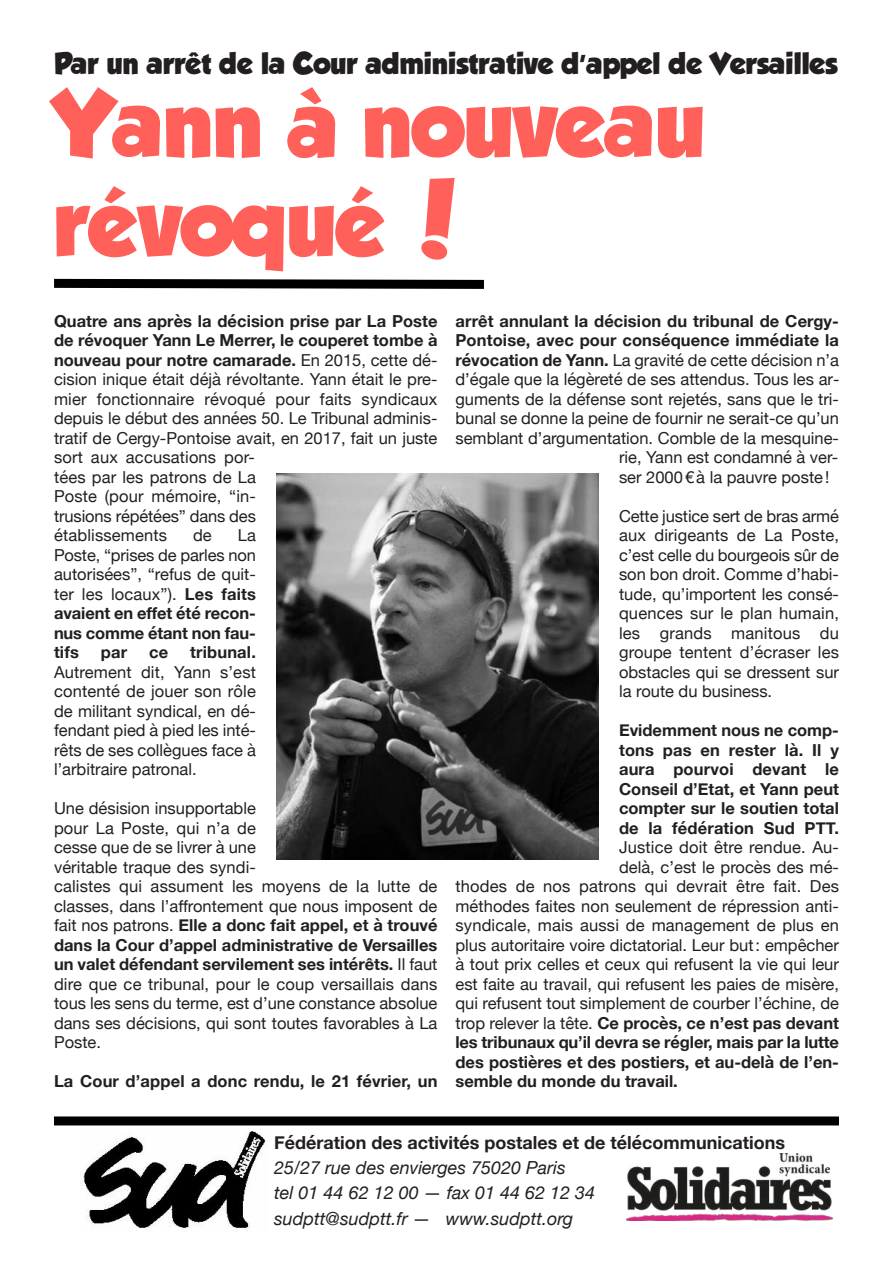
<style>
.page{position:relative;width:893px;height:1263px;background:#fff}
.page>*{position:absolute;margin:0;border:0;box-sizing:border-box;transform-origin:0 0}
.t1{font:84px/99px "GROBOLD";color:#ff605a}
.t2{font:27px "GROBOLD";color:#231f20}
.t3{font:italic 18px/25.2px "Helvetica Neue";color:#231f20}
.t4{font:700 18px "Helvetica Neue";color:#231f20}
.t5{font:16.5px/19.5px "Helvetica Neue";color:#231f20;text-align:justify}
.t6{font:700 16.5px/19.5px "Helvetica Neue";color:#231f20;text-align:justify}
.s1{font-family:"Avenir Next Condensed";font-weight:800}
.s2{font-weight:700}
.s3{font-weight:400}
</style>
<div class="page">
<svg style="left:54px;top:278px;width:430px;height:11px;background:#2e2e2e"></svg>
<div style="left:54px;top:1116px;width:785px;height:9px;background:#000"></div>
<img style="left:277px;top:473px;width:321px;height:386px">
<img style="left:80px;top:1131px;width:186px;height:100px">
<img style="left:626px;top:1154px;width:206px;height:66px">
<h2 class="t2" style="left:54px;top:47px;width:785px">Par un arrêt de la Cour administrative d<span class="s1">’</span>appel de Versailles</h2>
<h1 class="t1" style="left:54px;top:74px;width:653px">Yann à nouveau révoqué!</h1>
<p class="t5" style="left:54px;top:311px;width:385px;text-align:left"><span class="s2">Quatre ans après la décision prise par La Poste de révoquer Yann Le Merrer, le couperet tombe à nouveau pour notre camarade.</span> En 2015, cette dé&shy;cision inique était déjà révoltante. Yann était le pre&shy;mier fonctionnaire révoqué pour faits syndicaux depuis le début des années 50. Le Tribunal adminis&shy;tratif de Cergy-Pontoise avait, en 2017, fait un juste sort aux accusations por-<br>tées par les patrons de La<br>Poste (pour mémoire, “in-<br>trusions répétées” dans des<br>établissements</p>
<p class="t5" style="left:54px;top:525px;width:203px;text-indent:184px">La Poste, “prises de parles non autorisées”, “refus de quit&shy;ter les locaux”). <span class="s2">Les faits avaient en effet été recon&shy;nus comme étant non fau&shy;tifs</span></p>
<p class="t5" style="left:193px;top:525px;width:20px">de</p>
<p class="t6" style="left:101px;top:642px;width:28px">par</p>
<p class="t6" style="left:149px;top:642px;width:21px">ce</p>
<p class="t6" style="left:190px;top:642px;width:67px">tribunal.</p>
<p class="t5" style="left:54px;top:662px;width:203px">Autrement dit, Yann s’est contenté de jouer son rôle de militant syndical, en dé&shy;fendant pied à pied les inté&shy;rêts de ses collègues face à l’arbitraire patronal.</p>
<p class="t5" style="left:54px;top:798px;width:385px;text-align:left">Une désision insupportable<br>pour La Poste, qui n’a de<br>cesse que de se livrer à une<br>véritable traque des syndi-<br>calistes qui assument les moyens de la lutte de classes, dans l’affrontement que nous imposent de fait nos patrons. <span class="s2">Elle a donc fait appel, et à trouvé dans la Cour d’appel administrative de Versailles un valet défendant servilement ses intérêts.</span> Il faut dire que ce tribunal, pour le coup versaillais dans tous les sens du terme, est d’une constance absolue dans ses décisions, qui sont toutes favorables à La Poste.</p>
<p class="t6" style="left:54px;top:1071px;width:385px">La Cour d’appel a donc rendu, le 21 février, un</p>
<p class="t6" style="left:455px;top:311px;width:385px">arrêt annulant la décision du tribunal de Cergy-</p>
<p class="t6" style="left:455px;top:330px;width:385px">Pontoise, avec pour conséquence immédiate la</p>
<p class="t5" style="left:455px;top:350px;width:385px"><span class="s2">révocation de Yann.</span> La gravité de cette décision n’a</p>
<p class="t5" style="left:455px;top:369px;width:385px">d’égale que la légèreté de ses attendus. Tous les ar-</p>
<p class="t5" style="left:455px;top:389px;width:385px">guments de la défense sont rejetés, sans que le tri-</p>
<p class="t5" style="left:455px;top:408px;width:385px">bunal se donne la peine de fournir ne serait-ce qu’un</p>
<p class="t5" style="left:455px;top:428px;width:385px">semblant d’argumentation. Comble de la mesquine-</p>
<p class="t5" style="left:619px;top:447px;width:221px">rie, Yann est condamné à ver-</p>
<p class="t5" style="left:619px;top:467px;width:212px">ser 2000€à la pauvre poste!</p>
<p class="t5" style="left:619px;top:506px;width:221px">Cette justice sert de bras armé aux dirigeants de La Poste, c’est celle du bourgeois sûr de son bon droit. Comme d’habi&shy;tude, qu’importent les consé&shy;quences sur le plan humain, les grands manitous du groupe tentent d’écraser les obstacles qui se dressent sur la route du business.</p>
<p class="t6" style="left:619px;top:720px;width:221px">Evidemment nous ne comp&shy;tons pas en rester là. Il y aura pourvoi devant le Conseil d’Etat, et Yann peut compter sur le soutien total de la fédération Sud PTT.</p>
<p class="t5" style="left:619px;top:837px;width:221px">Justice doit être rendue. Au-</p>
<p class="t5" style="left:619px;top:857px;width:221px">delà, c’est le procès des mé-</p>
<p class="t5" style="left:455px;top:876px;width:385px">thodes de nos patrons qui devrait être fait. Des</p>
<p class="t5" style="left:455px;top:896px;width:385px">méthodes faites non seulement de répression anti-</p>
<p class="t5" style="left:455px;top:915px;width:385px">syndicale, mais aussi de management de plus en</p>
<p class="t5" style="left:455px;top:935px;width:385px">plus autoritaire voire dictatorial. Leur but: empêcher</p>
<p class="t5" style="left:455px;top:954px;width:385px">à tout prix celles et ceux qui refusent la vie qui leur</p>
<p class="t5" style="left:455px;top:974px;width:385px">est faite au travail, qui refusent les paies de misère,</p>
<p class="t5" style="left:455px;top:993px;width:385px">qui refusent tout simplement de courber l’échine, de</p>
<p class="t6" style="left:455px;top:1013px;width:385px"><span class="s3">trop relever la tête.</span> Ce procès, ce n’est pas devant</p>
<p class="t6" style="left:455px;top:1032px;width:385px">les tribunaux qu’il devra se régler, mais par la lutte</p>
<p class="t6" style="left:455px;top:1052px;width:385px">des postières et des postiers, et au-delà de l’en-</p>
<p class="t6" style="left:455px;top:1071px;width:224px">semble du monde du travail.</p>
<p class="t4" style="left:274px;top:1131px;width:512px">Fédération des activités postales et de télécommunications</p>
<p class="t3" style="left:274px;top:1155px;width:322px">25/27 rue des envierges 75020 Paris<br>tel 01 44 62 12 00 — fax 01 44 62 12 34 sudptt@sudptt.fr — www.sudptt.org</p>
</div>
